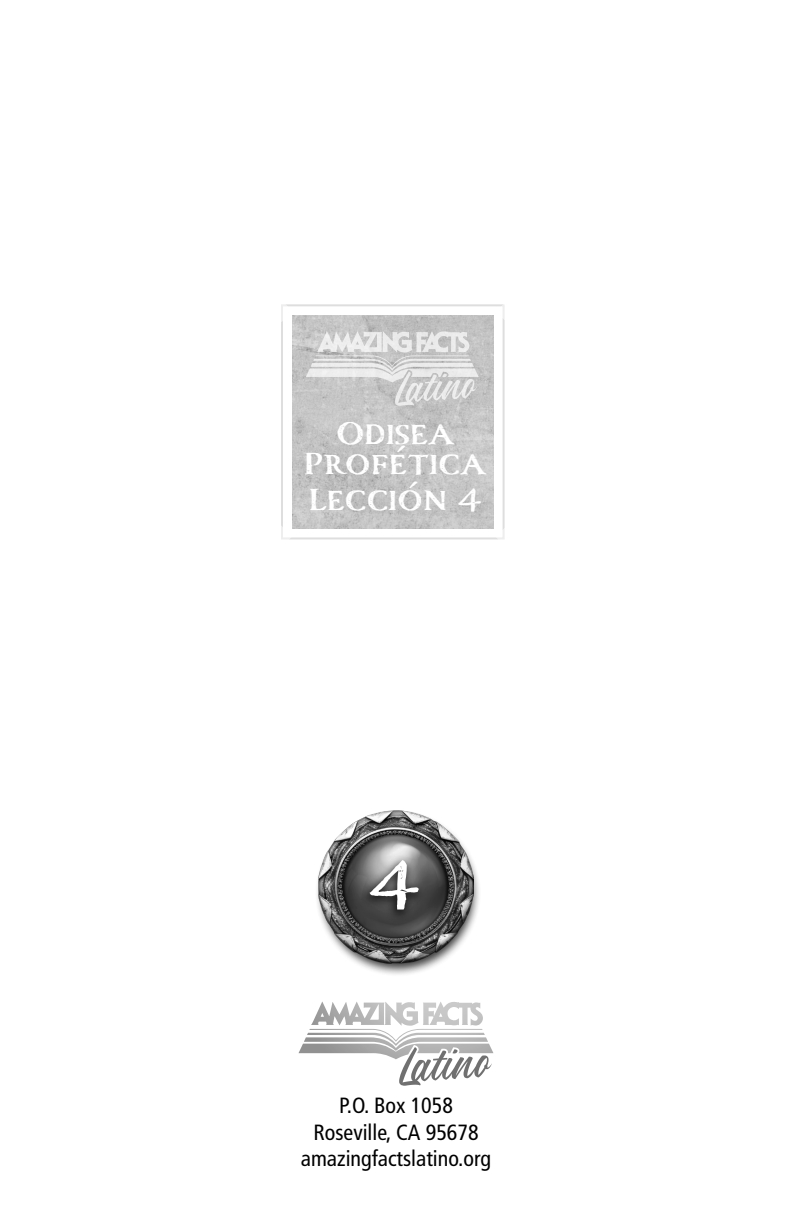
<style>
.page{position:relative;width:792px;height:1224px;background:#fff}
.page>*{position:absolute;margin:0;border:0;box-sizing:border-box;transform-origin:0 0}
.Compass_Numbers{font:700 80px "Carta Marina";color:#fff}
.Instructions{font:700 38px "Carta Marina";color:#fff}
.t1{font:condensed 22px "Frutiger LT Pro";color:#000}
</style>
<div class="page">
<img style="left:317px;top:866px;width:162px;height:109px">
<svg style="left:281px;top:304px;width:224px;height:236px;fill:#c7c7c7"></svg>
<img style="left:318px;top:810px;width:156px;height:153px">
<div style="left:358px;top:854px;width:69px;height:69px;background:#000;opacity:.75"></div>
<svg style="left:311px;top:1002px;width:129px;height:23px"></svg>
<svg style="left:399px;top:1047px;width:93px;height:39px"></svg>
<svg style="left:306px;top:331px;width:173px;height:75px;background:#d3d3d3"></svg>
<p class="Instructions" style="left:335px;top:411px;width:120px">Odisea</p>
<p class="Instructions" style="left:303px;top:441px;width:185px">Profética</p>
<p class="Instructions" style="left:309px;top:477px;width:174px">Lección 4</p>
<p class="Compass_Numbers" style="left:369px;top:836px;width:51px">4</p>
<p class="t1" style="left:339px;top:1093px;width:115px">P.O. Box 1058</p>
<p class="t1" style="left:313px;top:1119px;width:167px">Roseville, CA 95678</p>
<p class="t1" style="left:301px;top:1146px;width:192px">amazingfactslatino.org</p>
</div>
